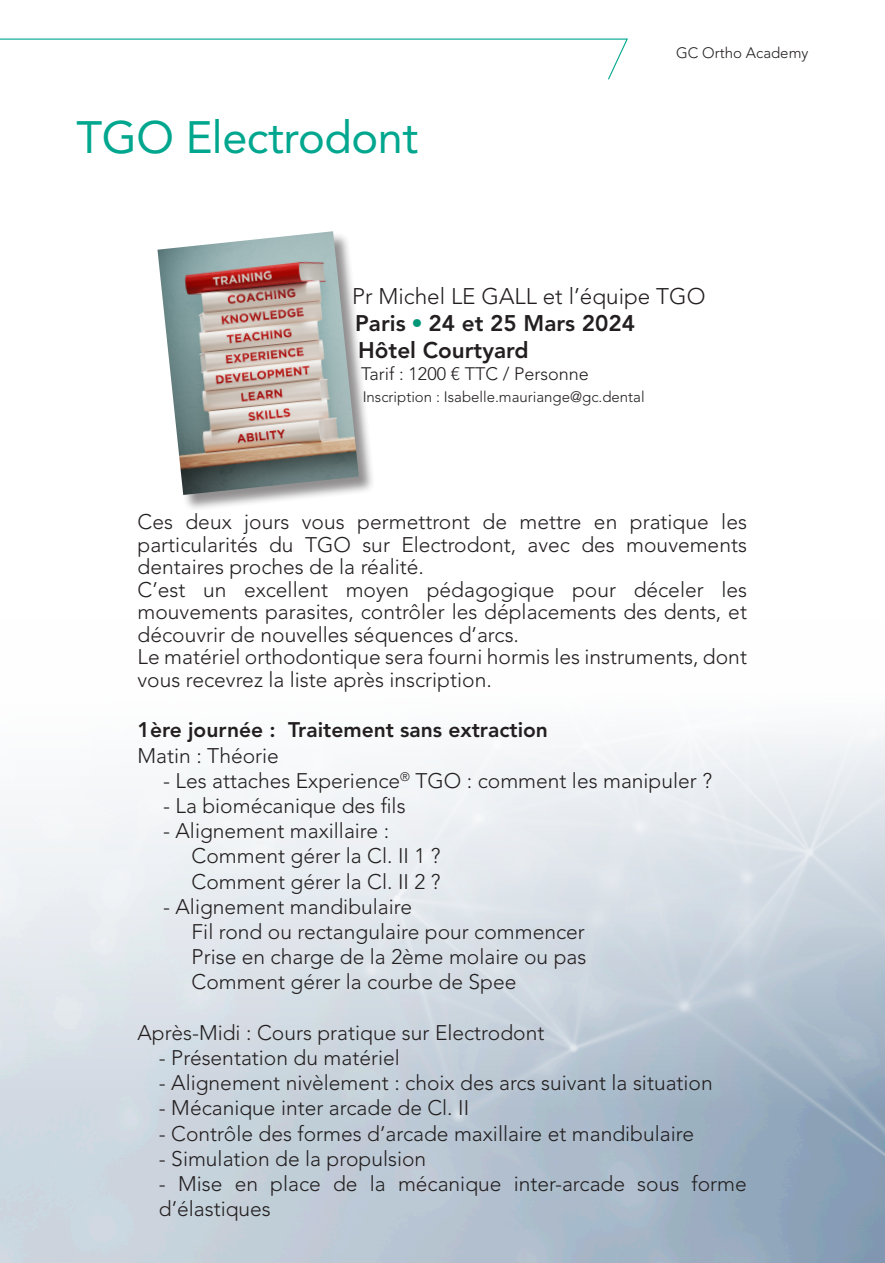
<style>
.page{position:relative;width:885px;height:1263px;background:#fff}
.page>*{position:absolute;margin:0;border:0;box-sizing:border-box;transform-origin:0 0}
.t1{font:45px "Avenir LT Std";letter-spacing:-.01em;color:#00a78e}
.t2{font:800 22.5px/27px "Avenir LT Std";color:#231f20}
.t3{font:300 21px/22.5px "Avenir LT Std";color:#231f20}
.t4{font:800 21px "Avenir LT Std";color:#231f20}
.t5{font:300 18px "Avenir LT Std";color:#231f20}
.t6{font:300 15px "Avenir LT Std";color:#231f20}
.s1{font-weight:300}
.s2{font-weight:300;color:#009778}
</style>
<div class="page">
<svg style="left:0;top:38px;width:628px;height:42px"></svg>
<div style="left:158px;top:232px;width:217px;height:279px;background:#231f20;opacity:.5"></div>
<img style="left:157px;top:231px;width:202px;height:264px">
<h1 class="t1" style="left:77px;top:111px;width:343px">TGO Electrodont</h1>
<p class="t6" style="left:676px;top:44px;width:134px">GC Ortho Academy</p>
<p class="t2" style="left:352px;top:283px;width:355px"><span class="s1">Pr Michel LE GALL et l’équipe TGO<br></span>Paris <span class="s2">•</span> 24 et 25 Mars 2024<br>Hôtel Courtyard</p>
<p class="t5" style="left:361px;top:363px;width:229px">Tarif : 1200 € TTC / Personne</p>
<p class="t6" style="left:362px;top:388px;width:283px">Inscription : Isabelle.mauriange@gc.dental</p>
<p class="t3" style="left:137px;top:511px;width:611px">Ces deux jours vous permettront de mettre en pratique les particularités du TGO sur Electrodont, avec des mouvements dentaires proches de la réalité.<br>C’est un excellent moyen pédagogique pour déceler les mouvements parasites, contrôler les déplacements des dents, et découvrir de nouvelles séquences d’arcs.<br>Le matériel orthodontique sera fourni hormis les instruments, dont vous recevrez la liste après inscription.</p>
<p class="t4" style="left:137px;top:718px;width:412px">1ère journée : Traitement sans extraction</p>
<p class="t3" style="left:137px;top:744px;width:143px">Matin : Théorie</p>
<p class="t3" style="left:163px;top:769px;width:550px">- Les attaches Experience<sup>®</sup> TGO : comment les manipuler ?</p>
<p class="t3" style="left:163px;top:794px;width:244px">- La biomécanique des fils</p>
<p class="t3" style="left:191px;top:818px;width:250px;line-height:25.2px;text-indent:-28px">- Alignement maxillaire :<br>Comment gérer la Cl. II 1 ?<br>Comment gérer la Cl. II 2 ?</p>
<p class="t3" style="left:191px;top:894px;width:396px;line-height:25.2px;text-indent:-28px">- Alignement mandibulaire<br>Fil rond ou rectangulaire pour commencer Prise en charge de la 2ème molaire ou pas Comment gérer la courbe de Spee</p>
<p class="t3" style="left:138px;top:1021px;width:408px">Après-Midi : Cours pratique sur Electrodont</p>
<p class="t3" style="left:159px;top:1046px;width:242px">- Présentation du matériel</p>
<p class="t3" style="left:159px;top:1072px;width:555px">- Alignement nivèlement : choix des arcs suivant la situation</p>
<p class="t3" style="left:159px;top:1097px;width:312px">- Mécanique inter arcade de Cl. II</p>
<p class="t3" style="left:159px;top:1122px;width:536px">- Contrôle des formes d’arcade maxillaire et mandibulaire</p>
<p class="t3" style="left:159px;top:1147px;width:269px">- Simulation de la propulsion</p>
<p class="t3" style="left:159px;top:1171px;width:589px;line-height:25.2px">- Mise en place de la mécanique inter-arcade sous forme d’élastiques</p>
</div>
